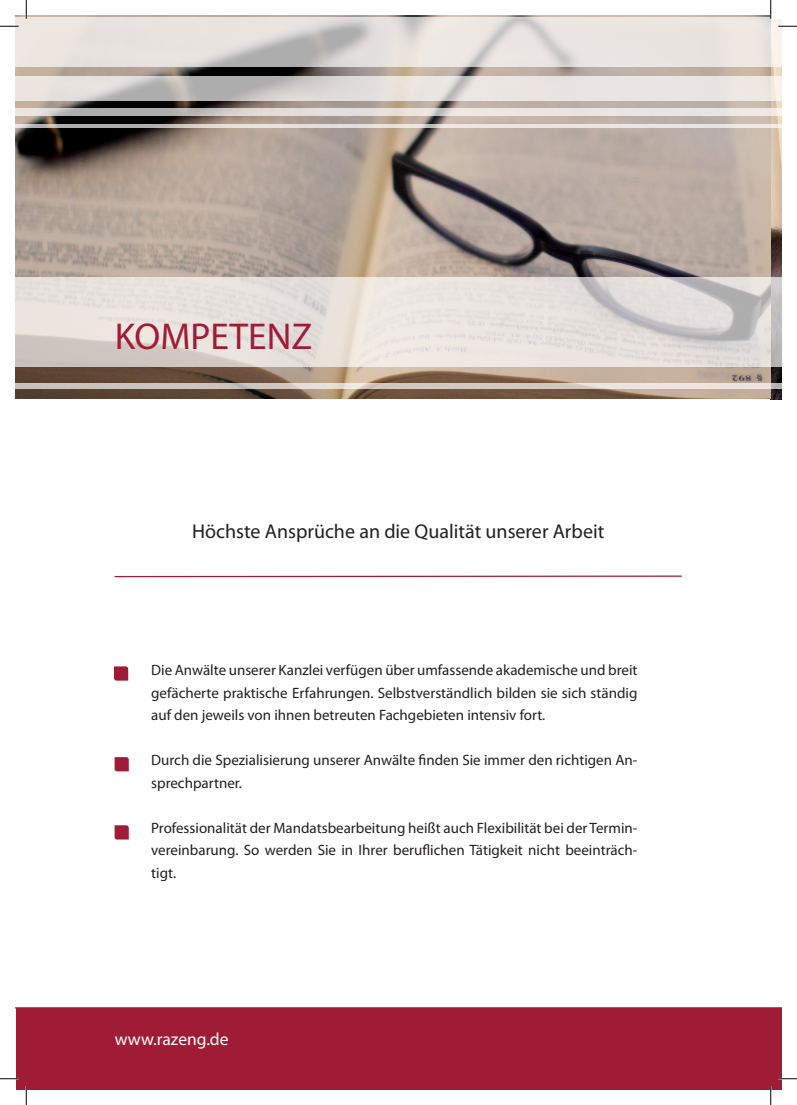
<style>
.page{position:relative;width:797px;height:1105px;background:#fff}
.page>*{position:absolute;margin:0;border:0;box-sizing:border-box;transform-origin:0 0}
.t1{font:37.5px "Myriad Pro";color:#a01c36}
.t2{font:20px "Myriad Pro";color:#231f20}
.t3{font:17.5px "Myriad Pro";color:#fff}
.t4{font:15px/22.5px "Myriad Pro";color:#231f20;text-align:justify}
</style>
<div class="page">
<div style="left:16px;top:1007px;width:765px;height:82px;background:#a01c36"></div>
<img style="left:770px;top:67px;width:11px;height:332px">
<img style="left:16px;top:16px;width:754px;height:382px">
<svg style="left:16px;top:77px;width:765px;height:24px;background:#dbd7d4"></svg>
<svg style="left:16px;top:108px;width:765px;height:7px;background:#dbd7d4"></svg>
<svg style="left:16px;top:124px;width:765px;height:4px;background:#dcd8d5"></svg>
<svg style="left:16px;top:17px;width:765px;height:50px;background:#e2ddda"></svg>
<svg style="left:16px;top:383px;width:765px;height:6px;background:#d7cec8"></svg>
<svg style="left:16px;top:277px;width:765px;height:89px;background:#e2dcd8"></svg>
<svg style="left:114px;top:575px;width:568px;height:3px"></svg>
<svg style="left:114px;top:666px;width:14px;height:15px"></svg>
<svg style="left:115px;top:757px;width:14px;height:14px"></svg>
<svg style="left:115px;top:825px;width:14px;height:14px"></svg>
<svg style="left:0;top:25px;width:19px;height:2px"></svg>
<svg style="left:778px;top:25px;width:19px;height:2px"></svg>
<svg style="left:0;top:1078px;width:19px;height:1px"></svg>
<svg style="left:778px;top:1078px;width:19px;height:1px"></svg>
<svg style="left:25px;top:0;width:2px;height:19px"></svg>
<svg style="left:25px;top:1086px;width:2px;height:19px"></svg>
<svg style="left:770px;top:0;width:1px;height:19px"></svg>
<svg style="left:770px;top:1086px;width:1px;height:19px"></svg>
<h1 class="t1" style="left:115px;top:313px;width:199px">KOMPETENZ</h1>
<h2 class="t2" style="left:192px;top:519px;width:414px">Höchste Ansprüche an die Qualität unserer Arbeit</h2>
<p class="t4" style="left:151px;top:658px;width:488px">Die Anwälte unserer Kanzlei verfügen über umfassende akademische und breit gefächerte praktische Erfahrungen. Selbstverständlich bilden sie sich ständig auf den jeweils von ihnen betreuten Fachgebieten intensiv fort.</p>
<p class="t4" style="left:151px;top:748px;width:488px">Durch die Spezialisierung unserer Anwälte finden Sie immer den richtigen An&shy;sprechpartner.</p>
<p class="t4" style="left:151px;top:816px;width:488px">Professionalität der Mandatsbearbeitung heißt auch Flexibilität bei der Termin&shy;vereinbarung. So werden Sie in Ihrer beruflichen Tätigkeit nicht beeinträch&shy;tigt.</p>
<p class="t3" style="left:115px;top:1028px;width:115px">www.razeng.de</p>
</div>
